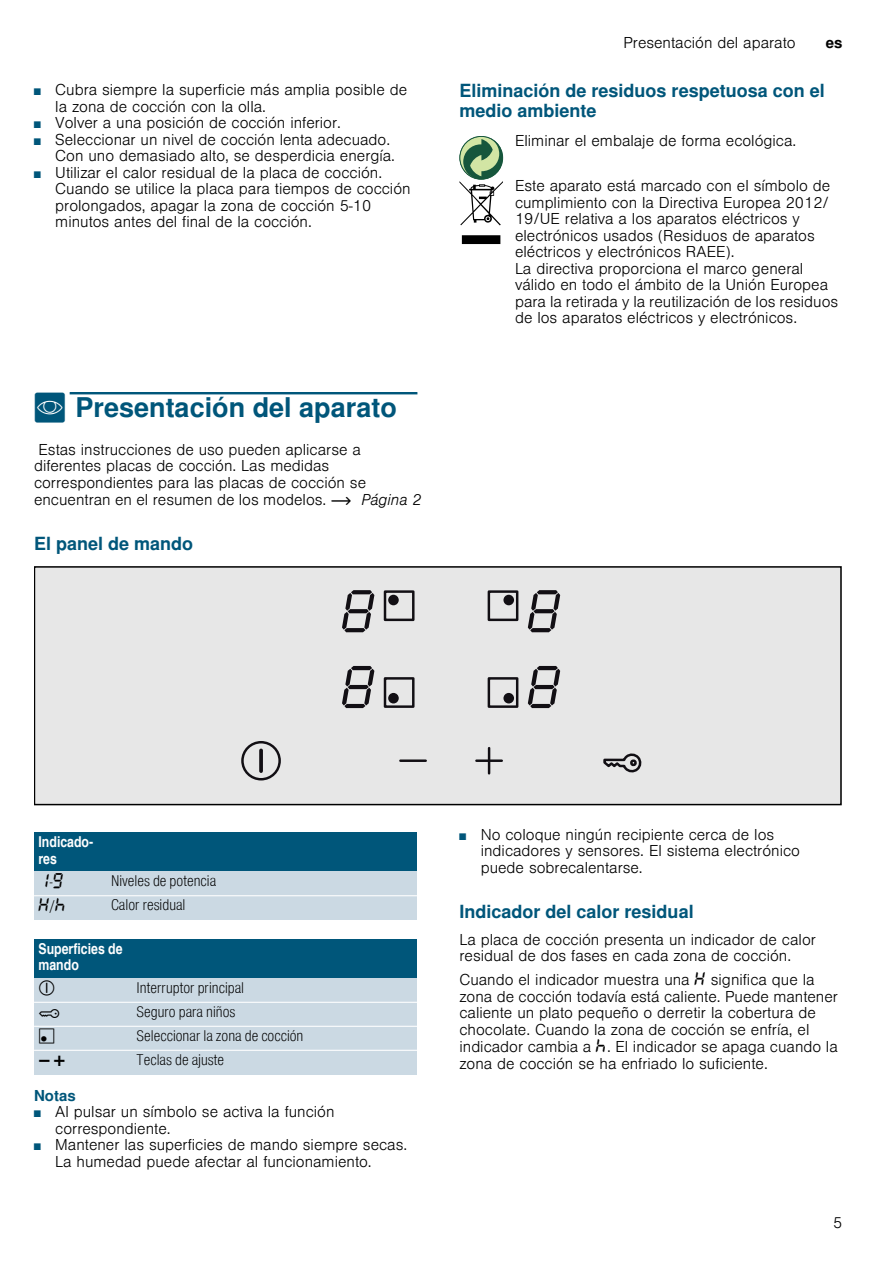
<style>
.page{position:relative;width:893px;height:1263px;background:#fff}
.page>*{position:absolute;margin:0;border:0;box-sizing:border-box;transform-origin:0 0}
.t1{font:700 27px "Nimbus San L";color:#00567a}
.t2{font:700 18px/19.5px "Nimbus San L";color:#00567a}
.t3{font:16.5px "BSH Symb All";color:#000}
.t4{font:16.5px "BSH Symb Gaggenau";color:#000}
.t5{font:16.5px "BSH Symb PH Regional Brands 1";color:#000}
.t6{font:16.5px "BSH Symb PH3";color:#000}
.t7{font:300 15px/16.5px "Nimbus San L";color:#000}
.t8{font:15px "Nimbus San L Lig Con";color:#000}
.t9{font:15px/16.5px "Nimbus San L Bol Con";color:#fff}
.t10{font:700 15px "Nimbus San L";color:#00567a}
.t11{font:700 15px "Nimbus San L";color:#000}
.s1{font-size:9px;color:#00567a}
.s2{font-family:"BSH Symb PG2";font-weight:400}
.s3{font-family:"BSH Symb PH1";font-weight:400}
.s4{font-style:italic}
.s5{font-family:"Nimbus San L Lig Con";font-size:15px}
.s6{font-family:"BSH Symb All";font-weight:400;font-size:16.5px}
</style>
<div class="page">
<div style="left:70px;top:393px;width:347px;height:1px;border:1px solid #00567a"></div>
<svg style="left:459px;top:136px;width:44px;height:108px"></svg>
<div style="left:35px;top:567px;width:806px;height:238px;background:#e7e7e7"></div>
<div style="left:34px;top:566px;width:807px;height:239px;border:1px solid #000"></div>
<hr style="left:400px;top:759px;width:25px;height:3px;background:#120f14">
<svg style="left:528px;top:666px;width:32px;height:42px"></svg>
<svg style="left:342px;top:666px;width:32px;height:42px"></svg>
<svg style="left:528px;top:590px;width:32px;height:42px"></svg>
<svg style="left:342px;top:590px;width:32px;height:42px"></svg>
<svg style="left:603px;top:753px;width:39px;height:20px"></svg>
<div style="left:241px;top:741px;width:40px;height:39px;border:2px solid #120f14;border-radius:50%"></div>
<hr style="left:476px;top:759px;width:26px;height:3px;background:#120f14">
<hr style="left:488px;top:748px;width:2px;height:25px;background:#120f14">
<div style="left:384px;top:590px;width:30px;height:31px;border:2px solid #120f14"></div>
<div style="left:388px;top:595px;width:11px;height:10px;background:#120f14;border-radius:50%"></div>
<div style="left:487px;top:590px;width:31px;height:31px;border:2px solid #120f14"></div>
<div style="left:503px;top:595px;width:11px;height:10px;background:#120f14;border-radius:50%"></div>
<div style="left:487px;top:677px;width:31px;height:31px;border:2px solid #120f14"></div>
<div style="left:503px;top:693px;width:11px;height:10px;background:#120f14;border-radius:50%"></div>
<div style="left:384px;top:677px;width:30px;height:31px;border:2px solid #120f14"></div>
<div style="left:388px;top:693px;width:11px;height:10px;background:#120f14;border-radius:50%"></div>
<svg style="left:259px;top:750px;width:4px;height:21px"></svg>
<div style="left:34px;top:833px;width:72px;height:39px;background:#00567a"></div>
<div style="left:106px;top:833px;width:311px;height:39px;background:#00567a"></div>
<div style="left:34px;top:872px;width:72px;height:24px;background:#cbd9e3"></div>
<div style="left:106px;top:872px;width:311px;height:24px;background:#cbd9e3"></div>
<div style="left:34px;top:896px;width:72px;height:24px;background:#cbd9e3"></div>
<div style="left:106px;top:896px;width:311px;height:24px;background:#cbd9e3"></div>
<div style="left:34px;top:939px;width:98px;height:39px;background:#00567a"></div>
<div style="left:132px;top:939px;width:285px;height:39px;background:#00567a"></div>
<div style="left:34px;top:978px;width:98px;height:24px;background:#cbd9e3"></div>
<div style="left:132px;top:978px;width:285px;height:24px;background:#cbd9e3"></div>
<div style="left:34px;top:1002px;width:98px;height:24px;background:#cbd9e3"></div>
<div style="left:132px;top:1002px;width:285px;height:24px;background:#cbd9e3"></div>
<div style="left:34px;top:1026px;width:98px;height:24px;background:#cbd9e3"></div>
<div style="left:132px;top:1026px;width:285px;height:24px;background:#cbd9e3"></div>
<div style="left:34px;top:1050px;width:98px;height:24px;background:#cbd9e3"></div>
<div style="left:132px;top:1050px;width:285px;height:24px;background:#cbd9e3"></div>
<hr style="left:34px;top:895px;width:383px;height:1px;background:#fff">
<hr style="left:34px;top:1002px;width:383px;height:1px;background:#fff">
<hr style="left:34px;top:1026px;width:383px;height:1px;background:#fff">
<hr style="left:34px;top:1050px;width:383px;height:1px;background:#fff">
<p class="t7" style="left:55px;top:80px;width:353px;text-indent:-21px"><span class="s1">■</span> Cubra siempre la superficie más amplia posible de la zona de cocción con la olla.</p>
<p class="t7" style="left:34px;top:113px;width:308px"><span class="s1">■</span> Volver a una posición de cocción inferior.</p>
<p class="t7" style="left:55px;top:130px;width:341px;text-indent:-21px"><span class="s1">■</span> Seleccionar un nivel de cocción lenta adecuado.<br>Con uno demasiado alto, se desperdicia energía.</p>
<p class="t7" style="left:55px;top:163px;width:357px;text-indent:-21px"><span class="s1">■</span> Utilizar el calor residual de la placa de cocción.<br>Cuando se utilice la placa para tiempos de cocción prolongados, apagar la zona de cocción 5-10 minutos antes del final de la cocción.</p>
<h1 class="t1" style="left:34px;top:391px;width:364px"><span class="s2">*</span> Presentación del aparato</h1>
<p class="t7" style="left:34px;top:440px;width:389px">Estas instrucciones de uso pueden aplicarse a diferentes placas de cocción. Las medidas correspondientes para las placas de cocción se encuentran en el resumen de los modelos. <span class="s3">~</span> <span class="s4">Página 2</span></p>
<p class="t2" style="left:34px;top:533px;width:161px">El panel de mando</p>
<p class="t7" style="left:623px;top:33px;width:174px">Presentación del aparato</p>
<p class="t11" style="left:825px;top:34px;width:18px">es</p>
<p class="t2" style="left:459px;top:80px;width:367px">Eliminación de residuos respetuosa con el medio ambiente</p>
<p class="t7" style="left:515px;top:131px;width:283px">Eliminar el embalaje de forma ecológica.</p>
<p class="t7" style="left:515px;top:176px;width:325px">Este aparato está marcado con el símbolo de cumplimiento con la Directiva Europea 2012/ 19/UE relativa a los aparatos eléctricos y electrónicos usados (Residuos de aparatos eléctricos y electrónicos RAEE).<br>La directiva proporciona el marco general válido en todo el ámbito de la Unión Europea para la retirada y la reutilización de los residuos de los aparatos eléctricos y electrónicos.</p>
<p class="t9" style="left:39px;top:833px;width:56px">Indicado&shy;res</p>
<p class="t3" style="left:39px;top:872px;width:27px">‚<span class="s5">-</span>Š</p>
<p class="t8" style="left:111px;top:871px;width:107px">Niveles de potencia</p>
<p class="t3" style="left:39px;top:896px;width:29px">•<span class="s5">/</span>œ</p>
<p class="t8" style="left:111px;top:895px;width:76px">Calor residual</p>
<p class="t9" style="left:39px;top:940px;width:86px">Superficies de mando</p>
<p class="t3" style="left:39px;top:979px;width:18px">#</p>
<p class="t8" style="left:137px;top:978px;width:109px">Interruptor principal</p>
<p class="t5" style="left:39px;top:1003px;width:23px">‚</p>
<p class="t8" style="left:137px;top:1002px;width:100px">Seguro para niños</p>
<p class="t6" style="left:39px;top:1027px;width:18px">μ</p>
<p class="t8" style="left:137px;top:1026px;width:168px">Seleccionar la zona de cocción</p>
<p class="t4" style="left:39px;top:1051px;width:28px">A @</p>
<p class="t8" style="left:137px;top:1050px;width:89px">Teclas de ajuste</p>
<p class="t10" style="left:34px;top:1086px;width:43px">Notas</p>
<p class="t7" style="left:55px;top:1102px;width:281px;text-indent:-21px"><span class="s1">■</span> Al pulsar un símbolo se activa la función correspondiente.</p>
<p class="t7" style="left:55px;top:1135px;width:353px;text-indent:-21px"><span class="s1">■</span> Mantener las superficies de mando siempre secas.<br>La humedad puede afectar al funcionamiento.</p>
<p class="t7" style="left:480px;top:825px;width:321px;text-indent:-21px"><span class="s1">■</span> No coloque ningún recipiente cerca de los indicadores y sensores. El sistema electrónico puede sobrecalentarse.</p>
<p class="t2" style="left:459px;top:902px;width:236px">Indicador del calor residual</p>
<p class="t7" style="left:459px;top:930px;width:358px">La placa de cocción presenta un indicador de calor residual de dos fases en cada zona de cocción.</p>
<p class="t7" style="left:459px;top:969px;width:380px;line-height:17px">Cuando el indicador muestra una <span class="s6">•</span> significa que la zona de cocción todavía está caliente. Puede mantener caliente un plato pequeño o derretir la cobertura de chocolate. Cuando la zona de cocción se enfría, el indicador cambia a <span class="s6">œ</span>. El indicador se apaga cuando la zona de cocción se ha enfriado lo suficiente.</p>
<p class="t7" style="left:833px;top:1213px;width:11px">5</p>
</div>
